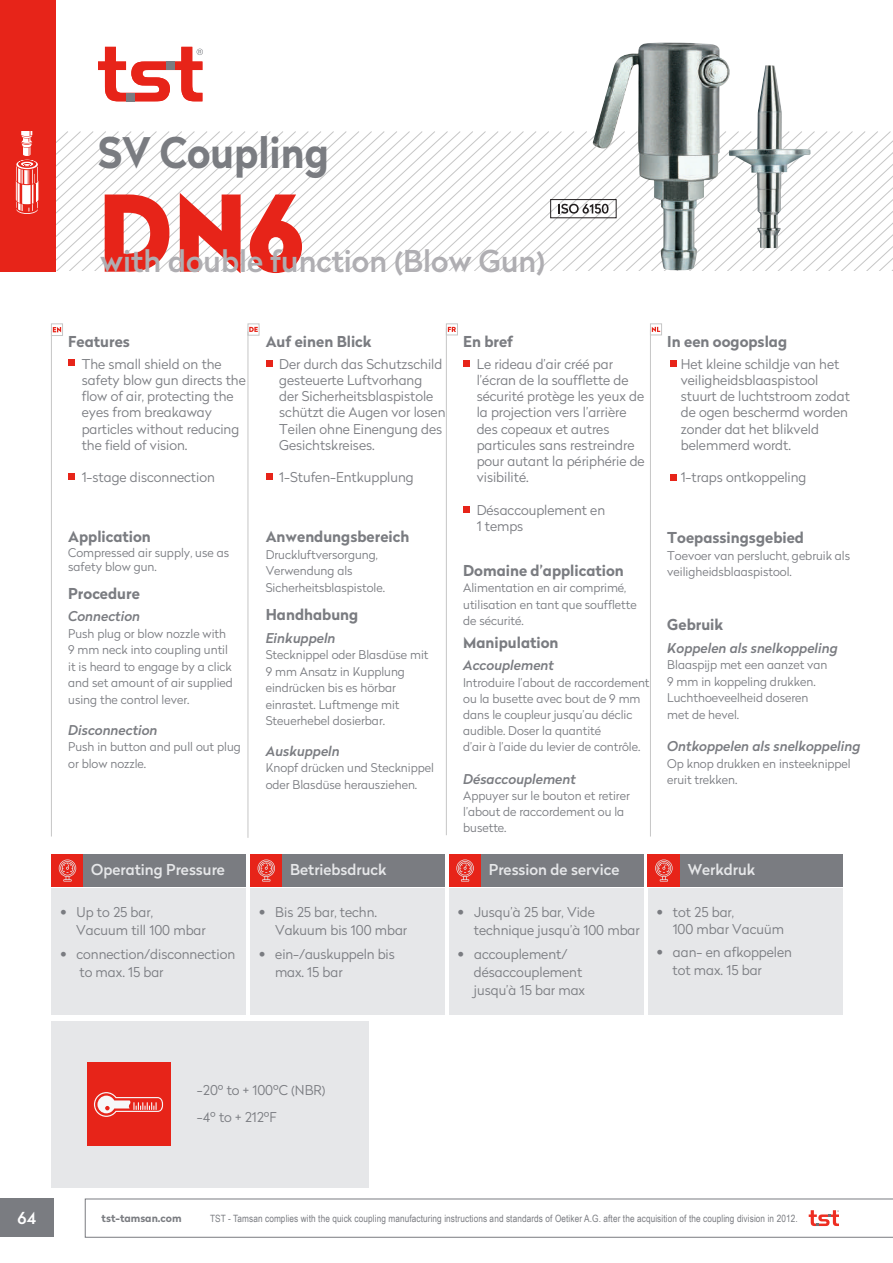
<style>
.page{position:relative;width:893px;height:1263px;background:#fff}
.page>*{position:absolute;margin:0;border:0;box-sizing:border-box;transform-origin:0 0}
.t1{font:900 105px "Radikal";color:#e72419;scale:.95 1}
.t2{font:700 42px "Radikal";color:#7a7c81;scale:.95 1}
.t3{font:500 30px "Radikal";color:#afaeb2}
.t4{font:500 16.5px "Radikal";color:#fff}
.t5{font:700 15px "Radikal";color:#7a7c81}
.t6{font:500 15px "Radikal";color:#e6e7e9}
.t7{font:300 13.5px/16.2px "Radikal";color:#7a7c81}
.t8{font:italic 500 13.5px "Radikal";color:#7a7c81}
.t9{font:300 12px/16.5px "Radikal";color:#7a7c81}
.t10{font:700 10.5px "Radikal";color:#7a7c81}
.t11{font:10.05px "Arial Narrow";letter-spacing:.01em;color:#7a7c81}
.s1{font-family:"Helvetica Neue";font-weight:400;font-stretch:condensed}
</style>
<div class="page">
<svg style="left:809px;top:1210px;width:30px;height:16px"></svg>
<div style="left:0;top:1198px;width:54px;height:39px;background:#7a7c81"></div>
<svg style="left:98px;top:47px;width:105px;height:54px"></svg>
<div style="left:248px;top:324px;width:11px;height:11px;border:1px solid #c6c6c6"></div>
<hr style="left:248px;top:331px;width:1px;height:507px;background:#c6c6c6">
<svg style="left:249px;top:327px;width:9px;height:5px"></svg>
<div style="left:446px;top:324px;width:12px;height:11px;border:1px solid #c6c6c6"></div>
<svg style="left:448px;top:327px;width:8px;height:5px"></svg>
<hr style="left:446px;top:328px;width:1px;height:507px;background:#c6c6c6">
<div style="left:51px;top:324px;width:12px;height:12px;border:1px solid #c6c6c6"></div>
<svg style="left:53px;top:327px;width:8px;height:5px"></svg>
<hr style="left:51px;top:331px;width:1px;height:505px;background:#c6c6c6">
<hr style="left:650px;top:330px;width:1px;height:506px;background:#c6c6c6">
<div style="left:650px;top:324px;width:12px;height:11px;border:1px solid #c6c6c6"></div>
<svg style="left:652px;top:327px;width:8px;height:5px"></svg>
<div style="left:68px;top:359px;width:7px;height:7px;background:#e72419"></div>
<div style="left:68px;top:473px;width:7px;height:7px;background:#e72419"></div>
<div style="left:266px;top:360px;width:7px;height:7px;background:#e72419"></div>
<div style="left:266px;top:473px;width:7px;height:7px;background:#e72419"></div>
<div style="left:463px;top:360px;width:7px;height:7px;background:#e72419"></div>
<div style="left:463px;top:506px;width:7px;height:6px;background:#e72419"></div>
<div style="left:670px;top:360px;width:7px;height:7px;background:#e72419"></div>
<div style="left:670px;top:474px;width:7px;height:7px;background:#e72419"></div>
<div style="left:51px;top:1021px;width:318px;height:166px;background:#e6e7e9"></div>
<div style="left:87px;top:1063px;width:83px;height:83px;background:#e72419"></div>
<svg style="left:94px;top:1092px;width:69px;height:25px"></svg>
<img style="left:757px;top:65px;width:25px;height:66px">
<div style="left:250px;top:854px;width:32px;height:33px;background:#e72419"></div>
<svg style="left:258px;top:859px;width:17px;height:22px"></svg>
<div style="left:282px;top:854px;width:163px;height:33px;background:#7a7c81"></div>
<div style="left:250px;top:888px;width:195px;height:127px;background:#e6e7e9"></div>
<div style="left:449px;top:854px;width:32px;height:33px;background:#e72419"></div>
<svg style="left:456px;top:859px;width:18px;height:22px"></svg>
<div style="left:481px;top:854px;width:163px;height:33px;background:#7a7c81"></div>
<div style="left:449px;top:888px;width:195px;height:127px;background:#e6e7e9"></div>
<div style="left:648px;top:854px;width:32px;height:33px;background:#e72419"></div>
<svg style="left:655px;top:859px;width:18px;height:22px"></svg>
<div style="left:680px;top:854px;width:162px;height:33px;background:#7a7c81"></div>
<div style="left:648px;top:888px;width:194px;height:127px;background:#e6e7e9"></div>
<div style="left:51px;top:854px;width:33px;height:33px;background:#e72419"></div>
<svg style="left:59px;top:859px;width:17px;height:22px"></svg>
<div style="left:84px;top:854px;width:162px;height:33px;background:#7a7c81"></div>
<div style="left:51px;top:888px;width:195px;height:127px;background:#e6e7e9"></div>
<div style="left:0;top:0;width:56px;height:271px;background:#e72419"></div>
<svg style="left:15px;top:131px;width:878px;height:140px"></svg>
<img style="left:592px;top:43px;width:138px;height:227px">
<h2 class="t2" style="left:98px;top:122px;width:245px">SV Coupling</h2>
<h1 class="t1" style="left:98px;top:155px;width:219px">DN6</h1>
<h3 class="t3" style="left:100px;top:239px;width:447px">with double function (Blow Gun)</h3>
<p class="t5" style="left:68px;top:331px;width:63px">Features</p>
<p class="t7" style="left:82px;top:355px;width:166px">The small shield on the safety blow gun directs the flow of air, protecting the eyes from breakaway particles without reducing the field of vision.</p>
<p class="t7" style="left:82px;top:469px;width:135px">1-stage disconnection</p>
<p class="t5" style="left:68px;top:526px;width:84px">Application</p>
<p class="t9" style="left:68px;top:545px;width:162px;line-height:14.4px">Compressed air supply, use as safety blow gun.</p>
<p class="t5" style="left:68px;top:582px;width:73px">Procedure</p>
<p class="t8" style="left:68px;top:607px;width:73px">Connection</p>
<p class="t9" style="left:68px;top:625px;width:166px">Push plug or blow nozzle with<br>9 mm neck into coupling until it is heard to engage by a click and set amount of air supplied using the control lever.</p>
<p class="t8" style="left:68px;top:720px;width:91px">Disconnection</p>
<p class="t9" style="left:68px;top:738px;width:174px">Push in button and pull out plug or blow nozzle.</p>
<p class="t6" style="left:91px;top:859px;width:135px">Operating Pressure</p>
<p class="t5" style="left:266px;top:331px;width:107px">Auf einen Blick</p>
<p class="t7" style="left:279px;top:355px;width:168px">Der durch das Schutzschild gesteuerte Luftvorhang<br>der Sicherheitsblaspistole schützt die Augen vor losen<br>Teilen ohne Einengung des<br>Gesichtskreises.</p>
<p class="t7" style="left:279px;top:469px;width:136px">1-Stufen-Entkupplung</p>
<p class="t5" style="left:266px;top:526px;width:145px">Anwendungsbereich</p>
<p class="t9" style="left:266px;top:546px;width:121px">Druckluftversorgung,<br>Verwendung als<br>Sicherheitsblaspistole.</p>
<p class="t5" style="left:266px;top:604px;width:94px">Handhabung</p>
<p class="t8" style="left:266px;top:628px;width:71px">Einkuppeln</p>
<p class="t9" style="left:266px;top:646px;width:164px">Stecknippel oder Blasdüse mit<br>9 mm Ansatz in Kupplung eindrücken bis es hörbar einrastet. Luftmenge mit<br>Steuerhebel dosierbar.</p>
<p class="t8" style="left:266px;top:741px;width:76px">Auskuppeln</p>
<p class="t9" style="left:266px;top:759px;width:170px">Knopf drücken und Stecknippel oder Blasdüse herausziehen.</p>
<p class="t6" style="left:290px;top:858px;width:98px">Betriebsdruck</p>
<p class="t5" style="left:463px;top:331px;width:51px">En bref</p>
<p class="t7" style="left:477px;top:355px;width:170px">Le rideau d’air créé par l’écran de la soufflette de sécurité protège les yeux de la projection vers l’arrière des copeaux et autres particules sans restreindre pour autant la périphérie de visibilité.</p>
<p class="t7" style="left:477px;top:501px;width:130px">Désaccouplement en<br>1 temps</p>
<p class="t5" style="left:463px;top:559px;width:162px">Domaine d’application</p>
<p class="t9" style="left:463px;top:579px;width:175px">Alimentation en air comprimé, utilisation en tant que soufflette de sécurité.</p>
<p class="t5" style="left:463px;top:631px;width:97px">Manipulation</p>
<p class="t8" style="left:463px;top:656px;width:92px">Accouplement</p>
<p class="t9" style="left:463px;top:674px;width:188px">Introduire l’about de raccordement ou la busette avec bout de 9 mm dans le coupleur jusqu’au déclic audible. Doser la quantité<br>d’air à l’aide du levier de contrôle.</p>
<p class="t8" style="left:463px;top:769px;width:114px">Désaccouplement</p>
<p class="t9" style="left:463px;top:787px;width:168px">Appuyer sur le bouton et retirer l’about de raccordement ou la busette.</p>
<p class="t6" style="left:489px;top:859px;width:132px">Pression de service</p>
<p class="t5" style="left:667px;top:331px;width:121px">In een oogopslag</p>
<p class="t7" style="left:681px;top:355px;width:171px">Het kleine schildje van het veiligheidsblaaspistool stuurt de luchtstroom zodat de ogen beschermd worden zonder dat het blikveld belemmerd wordt.</p>
<p class="t7" style="left:681px;top:469px;width:127px">1-traps ontkoppeling</p>
<p class="t5" style="left:667px;top:527px;width:138px">Toepassingsgebied</p>
<p class="t9" style="left:667px;top:547px;width:184px">Toevoer van perslucht, gebruik als veiligheidsblaaspistool.</p>
<p class="t5" style="left:667px;top:614px;width:57px">Gebruik</p>
<p class="t8" style="left:667px;top:638px;width:172px">Koppelen als snelkoppeling</p>
<p class="t9" style="left:667px;top:656px;width:162px">Blaaspijp met een aanzet van<br>9 mm in koppeling drukken.<br>Luchthoeveelheid doseren met de hevel.</p>
<p class="t8" style="left:667px;top:737px;width:195px">Ontkoppelen als snelkoppeling</p>
<p class="t9" style="left:667px;top:755px;width:185px">Op knop drukken en insteeknippel eruit trekken.</p>
<p class="t6" style="left:688px;top:859px;width:69px">Werkdruk</p>
<p class="t7" style="left:76px;top:903px;width:131px;line-height:18px;text-indent:-16px"><span class="s1">•</span> Up to 25 bar,<br>Vacuum till 100 mbar</p>
<p class="t7" style="left:80px;top:945px;width:157px;line-height:18px;text-indent:-20px"><span class="s1">•</span> connection/disconnection to max. 15 bar</p>
<p class="t7" style="left:275px;top:903px;width:134px;line-height:18px;text-indent:-16px"><span class="s1">•</span> Bis 25 bar, techn.<br>Vakuum bis 100 mbar</p>
<p class="t7" style="left:275px;top:945px;width:121px;line-height:18px;text-indent:-16px"><span class="s1">•</span> ein-/auskuppeln bis max. 15 bar</p>
<p class="t7" style="left:197px;top:1076px;width:130px;line-height:27px">-20º to + 100ºC (NBR) -4º to + 212ºF</p>
<p class="t7" style="left:474px;top:903px;width:167px;line-height:18px;text-indent:-16px"><span class="s1">•</span> Jusqu’à 25 bar, Vide technique jusqu’à 100 mbar</p>
<p class="t7" style="left:474px;top:945px;width:113px;line-height:18px;text-indent:-16px"><span class="s1">•</span> accouplement/ désaccouplement jusqu’à 15 bar max</p>
<p class="t7" style="left:673px;top:904px;width:113px;text-indent:-16px"><span class="s1">•</span> tot 25 bar,<br>100 mbar Vacuüm</p>
<p class="t7" style="left:673px;top:943px;width:121px;line-height:18px;text-indent:-16px"><span class="s1">•</span> aan- en afkoppelen tot max. 15 bar</p>
<p class="t4" style="left:18px;top:1206px;width:20px">64</p>
<p class="t10" style="left:102px;top:1210px;width:82px">tst-tamsan.com</p>
<p class="t11" style="left:210px;top:1212px;width:589px">TST - Tamsan complies with the quick coupling manufacturing instructions and standards of Oetiker A.G. after the acquisition of the coupling division in 2012.</p>
</div>
